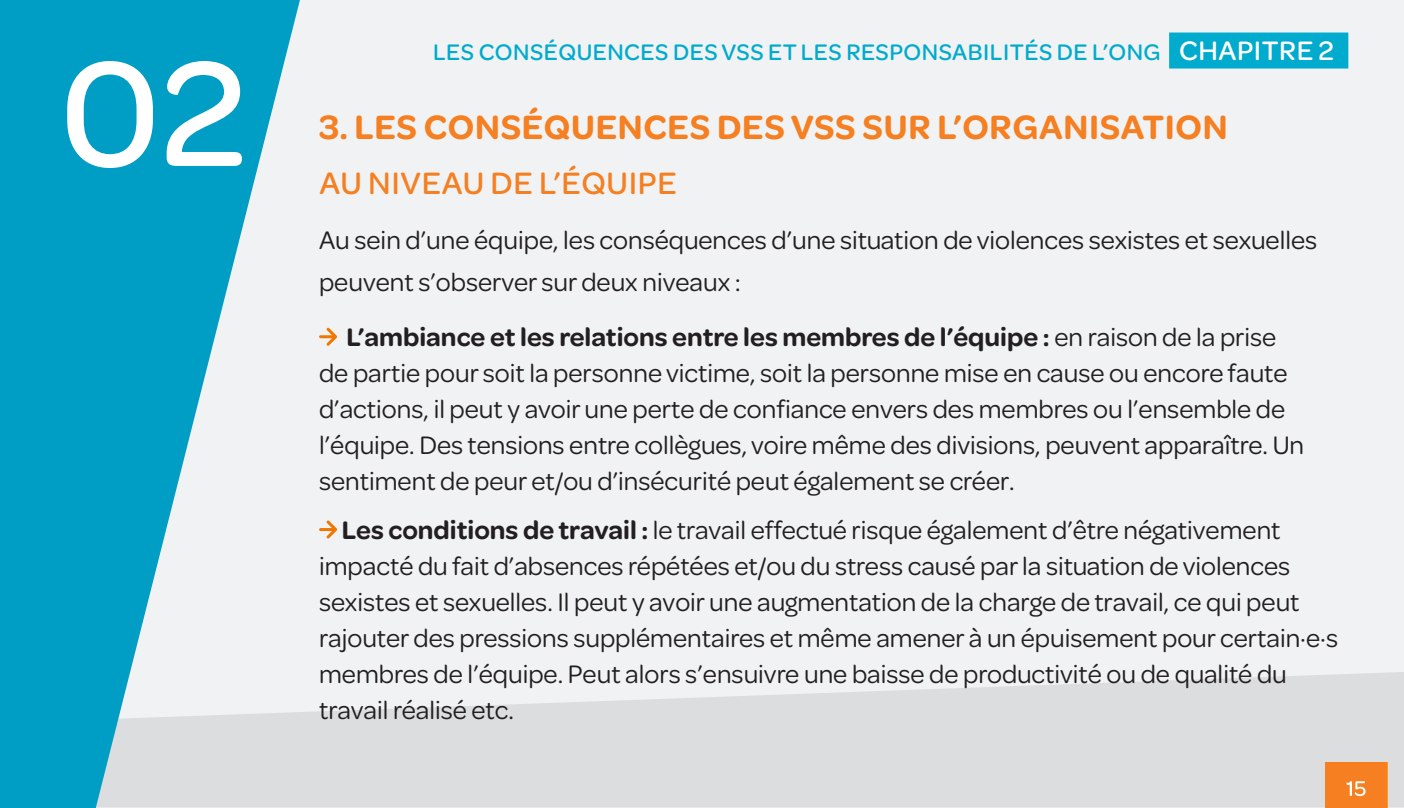
<style>
.page{position:relative;width:1404px;height:808px;background:#fff}
.page>*{position:absolute;margin:0;border:0;box-sizing:border-box;transform-origin:0 0}
.t1{font:500 159px "Omnes";color:#fff}
.TEXTE_COURANT_NOIR{font:600 36px "Omnes";letter-spacing:.02em;color:#f57f21}
.TEXTE_COURANT_NOIR-2{font:500 33px "Omnes";letter-spacing:.02em;color:#f57f21}
.TEXTE_COURANT_NOIR-3{font:27px/36px "Omnes";color:#231f20}
.t2{font:500 24px "Omnes";letter-spacing:.02em;color:#00abcd}
.t3{font:500 22.5px "Omnes";color:#fff}
.s1{font-size:28.5px;color:#fff}
.s2{font-weight:600}
</style>
<div class="page">
<div style="left:11px;top:1px;width:1392px;height:806px;background:#f0f2f3"></div>
<svg style="left:302px;top:672px;width:1101px;height:136px;fill:#dbddde"></svg>
<div style="left:1324px;top:762px;width:62px;height:46px;background:#f57f21"></div>
<svg style="left:0;top:0;width:302px;height:808px;fill:#009dc5"></svg>
<div style="left:1168px;top:33px;width:180px;height:36px;background:#00abcd"></div>
<svg style="left:319px;top:328px;width:18px;height:18px"></svg>
<svg style="left:319px;top:520px;width:18px;height:19px"></svg>
<h1 class="t1" style="left:60px;top:5px;width:188px">02</h1>
<p class="t2" style="left:433px;top:35px;width:902px">LES CONSÉQUENCES DES VSS ET LES RESPONSABILITÉS DE L’ONG <span class="s1">CHAPITRE 2</span></p>
<p class="TEXTE_COURANT_NOIR" style="left:319px;top:102px;width:910px">3. LES CONSÉQUENCES DES VSS SUR L’ORGANISATION</p>
<p class="TEXTE_COURANT_NOIR-2" style="left:319px;top:161px;width:359px">AU NIVEAU DE L’ÉQUIPE</p>
<p class="TEXTE_COURANT_NOIR-3" style="left:319px;top:217px;width:999px;line-height:42px">Au sein d’une équipe, les conséquences d’une situation de violences sexistes et sexuelles peuvent s’observer sur deux niveaux :</p>
<p class="TEXTE_COURANT_NOIR-3" style="left:319px;top:317px;width:986px;text-indent:27px"><span class="s2">L’ambiance et les relations entre les membres de l’équipe :</span> en raison de la prise de partie pour soit la personne victime, soit la personne mise en cause ou encore faute d’actions, il peut y avoir une perte de confiance envers des membres ou l’ensemble de l’équipe. Des tensions entre collègues, voire même des divisions, peuvent apparaître. Un sentiment de peur et/ou d’insécurité peut également se créer.</p>
<p class="TEXTE_COURANT_NOIR-3" style="left:319px;top:510px;width:1020px;text-indent:23px"><span class="s2">Les conditions de travail :</span> le travail effectué risque également d’être négativement impacté du fait d’absences répétées et/ou du stress causé par la situation de violences sexistes et sexuelles. Il peut y avoir une augmentation de la charge de travail, ce qui peut rajouter des pressions supplémentaires et même amener à un épuisement pour certain·e·s membres de l’équipe. Peut alors s’ensuivre une baisse de productivité ou de qualité du travail réalisé etc.</p>
<p class="t3" style="left:1345px;top:773px;width:22px">15</p>
</div>
